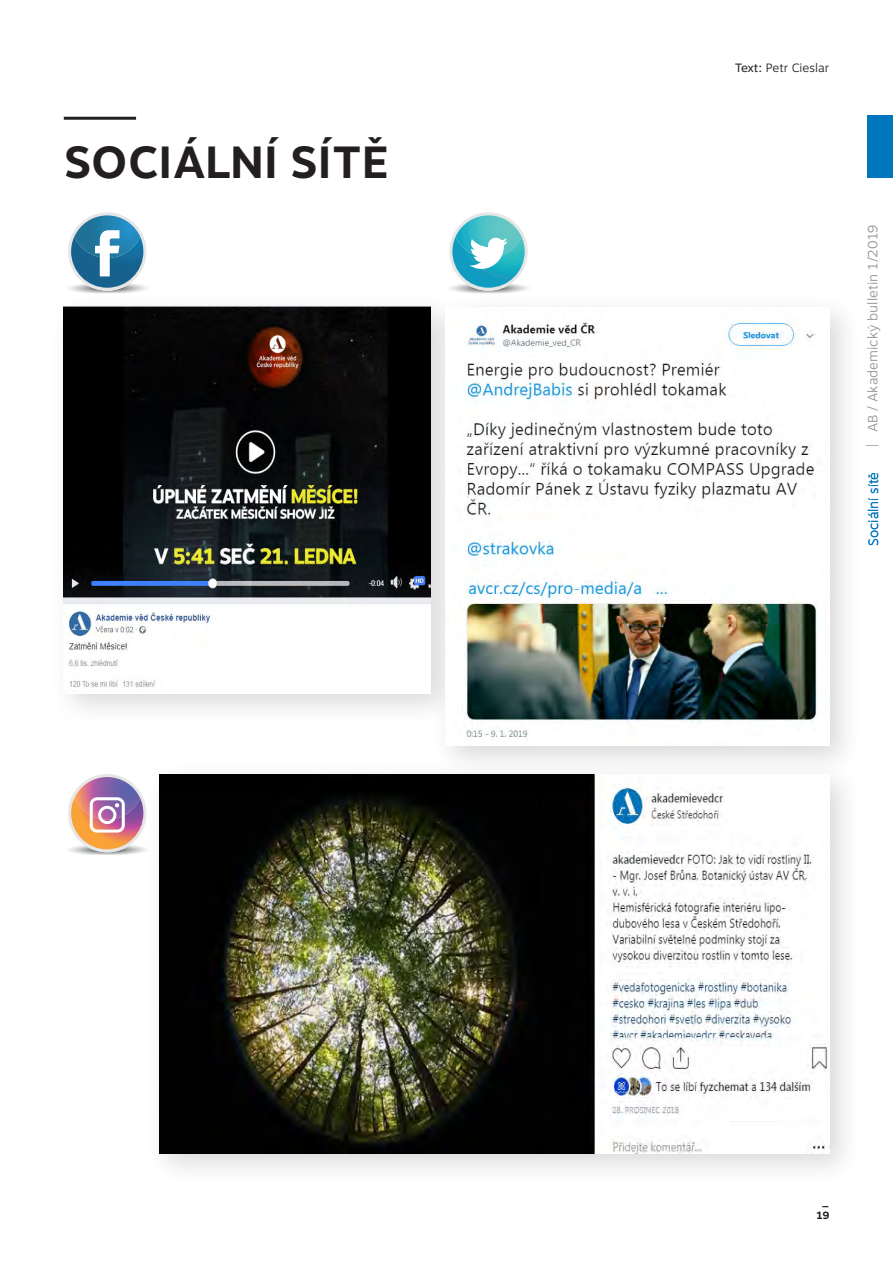
<style>
.page{position:relative;width:893px;height:1263px;background:#fff}
.page>*{position:absolute;margin:0;border:0;box-sizing:border-box;transform-origin:0 0}
.t1{font:700 45px "Motiva Sans";letter-spacing:.01em;color:#231f20}
.t2{font:300 13.5px "Motiva Sans";color:#939598}
.t3{font:300 13.5px "Motiva Sans";color:#0076be}
.t4{font:300 12px "Motiva Sans";color:#231f20}
.t5{font:700 10.5px/12.6px "Motiva Sans";color:#231f20;text-align:center}
.s1{font-weight:400}
</style>
<div class="page">
<hr style="left:64px;top:117px;width:72px;height:3px;background:#231f20">
<div style="left:49px;top:291px;width:415px;height:435px;background:#231f20;opacity:.17"></div>
<img style="left:64px;top:306px;width:366px;height:387px">
<div style="left:144px;top:759px;width:718px;height:427px;background:#231f20;opacity:.17"></div>
<img style="left:159px;top:774px;width:670px;height:379px">
<div style="left:430px;top:292px;width:432px;height:487px;background:#231f20;opacity:.17"></div>
<img style="left:445px;top:307px;width:384px;height:439px">
<svg style="left:68px;top:777px;width:83px;height:79px"></svg>
<svg style="left:64px;top:215px;width:87px;height:79px"></svg>
<svg style="left:445px;top:215px;width:87px;height:79px"></svg>
<div style="left:867px;top:116px;width:26px;height:62px;background:#0076be"></div>
<p class="t1" style="left:64px;top:129px;width:326px">SOCIÁLNÍ SÍTĚ</p>
<p class="t4" style="left:735px;top:59px;width:96px"><span class="s1">Text:</span> Petr Cieslar</p>
<p class="t2" style="left:863px;top:447px;width:224px;rotate:-90deg">| AB / Akademický bulletin 1/2019</p>
<p class="t3" style="left:863px;top:546px;width:76px;rotate:-90deg">Sociální sítě</p>
<p class="t5" style="left:816px;top:1196px;width:14px">_<br>19</p>
</div>
